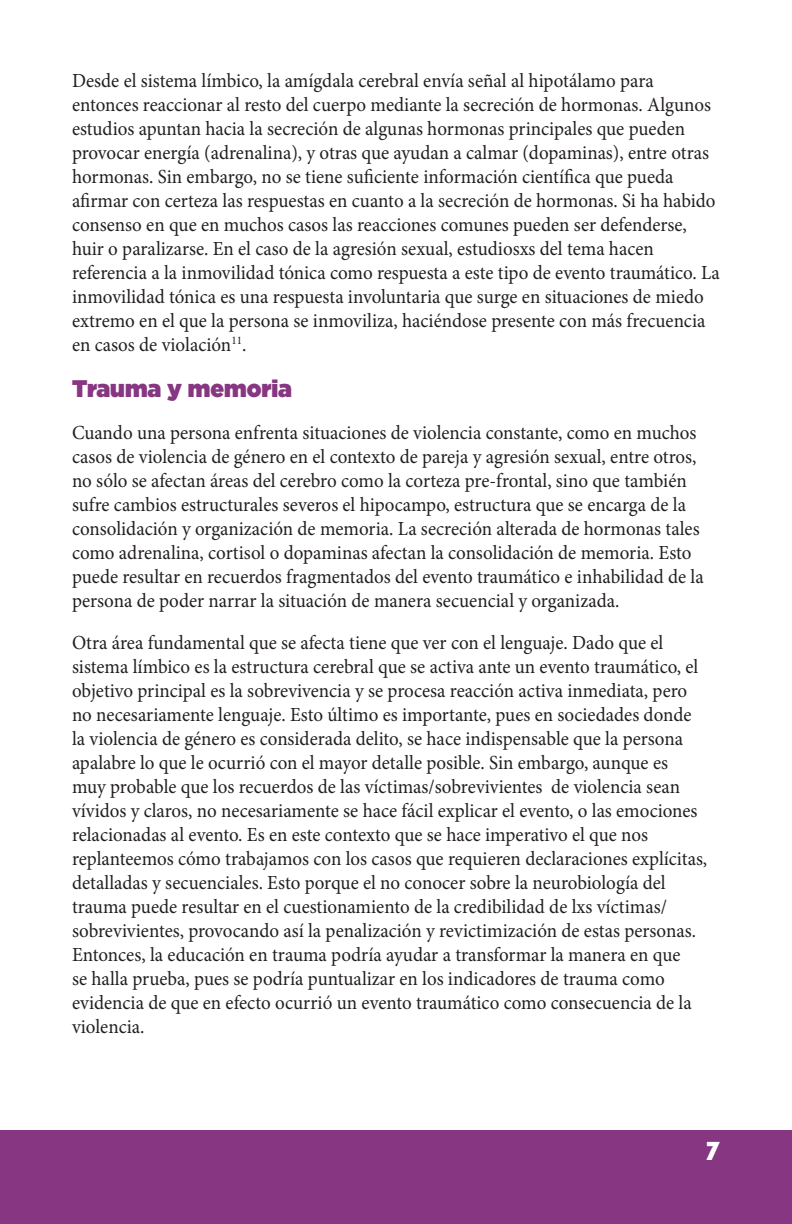
<style>
.page{position:relative;width:792px;height:1224px;background:#fff}
.page>*{position:absolute;margin:0;border:0;box-sizing:border-box;transform-origin:0 0}
.t1{font:900 24px "Gotham";color:#873682;scale:.95 1}
.t2{font:800 condensed 24px "Futura";color:#fff}
.Body{font:20px/24px "Minion Pro";color:#231f20;scale:.95 1}
</style>
<div class="page">
<div style="left:0;top:1130px;width:792px;height:94px;background:#873682"></div>
<p class="Body" style="left:72px;top:68px;width:684px">Desde el sistema límbico, la amígdala cerebral envía señal al hipotálamo para entonces reaccionar al resto del cuerpo mediante la secreción de hormonas. Algunos estudios apuntan hacia la secreción de algunas hormonas principales que pueden provocar energía (adrenalina), y otras que ayudan a calmar (dopaminas), entre otras hormonas. Sin embargo, no se tiene suficiente información científica que pueda afirmar con certeza las respuestas en cuanto a la secreción de hormonas. Si ha habido consenso en que en muchos casos las reacciones comunes pueden ser defenderse, huir o paralizarse. En el caso de la agresión sexual, estudiosxs del tema hacen referencia a la inmovilidad tónica como respuesta a este tipo de evento traumático. La inmovilidad tónica es una respuesta involuntaria que surge en situaciones de miedo extremo en el que la persona se inmoviliza, haciéndose presente con más frecuencia en casos de violación<sup>11</sup>.</p>
<h2 class="t1" style="left:72px;top:372px;width:233px">Trauma y memoria</h2>
<p class="Body" style="left:72px;top:421px;width:666px">Cuando una persona enfrenta situaciones de violencia constante, como en muchos casos de violencia de género en el contexto de pareja y agresión sexual, entre otros, no sólo se afectan áreas del cerebro como la corteza pre-frontal, sino que también sufre cambios estructurales severos el hipocampo, estructura que se encarga de la consolidación y organización de memoria. La secreción alterada de hormonas tales como adrenalina, cortisol o dopaminas afectan la consolidación de memoria. Esto puede resultar en recuerdos fragmentados del evento traumático e inhabilidad de la persona de poder narrar la situación de manera secuencial y organizada.</p>
<p class="Body" style="left:72px;top:631px;width:670px">Otra área fundamental que se afecta tiene que ver con el lenguaje. Dado que el sistema límbico es la estructura cerebral que se activa ante un evento traumático, el objetivo principal es la sobrevivencia y se procesa reacción activa inmediata, pero no necesariamente lenguaje. Esto último es importante, pues en sociedades donde la violencia de género es considerada delito, se hace indispensable que la persona apalabre lo que le ocurrió con el mayor detalle posible. Sin embargo, aunque es<br>muy probable que los recuerdos de las víctimas/sobrevivientes de violencia sean vívidos y claros, no necesariamente se hace fácil explicar el evento, o las emociones relacionadas al evento. Es en este contexto que se hace imperativo el que nos replanteemos cómo trabajamos con los casos que requieren declaraciones explícitas, detalladas y secuenciales. Esto porque el no conocer sobre la neurobiología del trauma puede resultar en el cuestionamiento de la credibilidad de lxs víctimas/ sobrevivientes, provocando así la penalización y revictimización de estas personas.<br>Entonces, la educación en trauma podría ayudar a transformar la manera en que<br>se halla prueba, pues se podría puntualizar en los indicadores de trauma como evidencia de que en efecto ocurrió un evento traumático como consecuencia de la violencia.</p>
<p class="t2" style="left:706px;top:1135px;width:16px">7</p>
</div>
